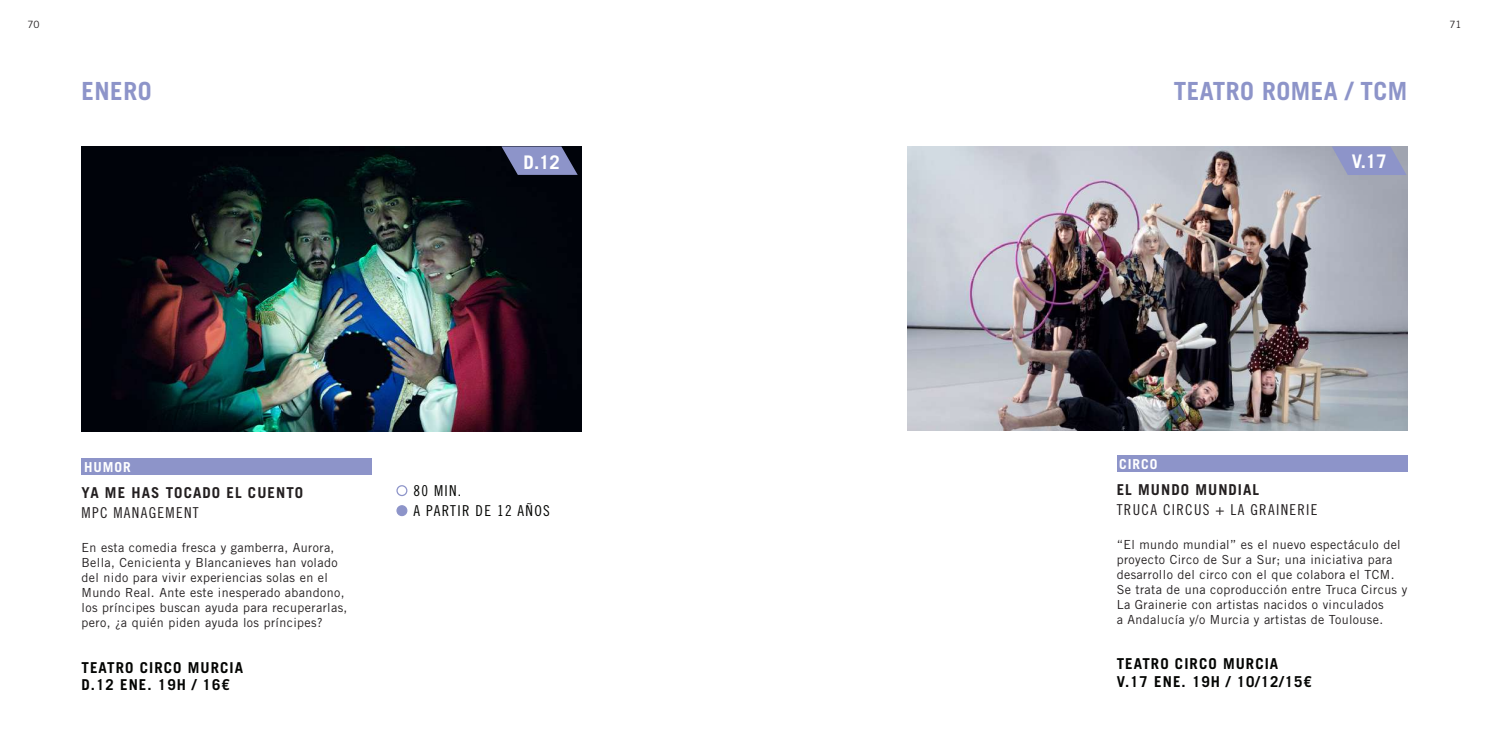
<style>
.page{position:relative;width:1489px;height:745px;background:#fff}
.page>*{position:absolute;margin:0;border:0;box-sizing:border-box;transform-origin:0 0}
.t1{font:700 25px "Trade Gothic LT Std";letter-spacing:.02em;color:#8d94c9}
.t2{font:700 18.75px "Trade Gothic LT Std";color:#fff}
.t3{font:700 15px/17.5px "Trade Gothic LT Std";letter-spacing:.07em;color:#040503}
.t4{font:15px "Trade Gothic LT Std Cn 18";letter-spacing:.09em;color:#231f20}
.t5{font:700 15px "Trade Gothic LT Std";letter-spacing:.07em;color:#231f20}
.t6{font:15px/20px "Trade Gothic LT Std Cn 18";letter-spacing:.09em;color:#040503}
.t7{font:700 13.75px "Trade Gothic LT Std";letter-spacing:.07em;color:#fff}
.t8{font:12.5px/15px "Trade Gothic LT Std";letter-spacing:.03em;color:#231f20}
.t9{font:10px "Trade Gothic LT Std";color:#231f20}
</style>
<div class="page">
<img style="left:81px;top:146px;width:500px;height:285px">
<svg style="left:501px;top:146px;width:76px;height:29px"></svg>
<div style="left:81px;top:458px;width:291px;height:17px;background:#8d94c9"></div>
<div style="left:396px;top:485px;width:11px;height:11px;border:1px solid #8d94c9;border-radius:50%"></div>
<div style="left:397px;top:505px;width:10px;height:10px;background:#8d94c9;border-radius:50%"></div>
<div style="left:396px;top:505px;width:11px;height:11px;border:1px solid #8d94c9;border-radius:50%"></div>
<img style="left:907px;top:146px;width:500px;height:284px">
<svg style="left:1331px;top:146px;width:75px;height:29px"></svg>
<div style="left:1116px;top:455px;width:291px;height:16px;background:#8d94c9"></div>
<p class="t9" style="left:27px;top:18px;width:14px">70</p>
<p class="t9" style="left:1449px;top:18px;width:14px">71</p>
<h1 class="t1" style="left:81px;top:75px;width:72px">ENERO</h1>
<h1 class="t1" style="left:1173px;top:75px;width:235px">TEATRO ROMEA / TCM</h1>
<h2 class="t2" style="left:523px;top:150px;width:38px">D.12</h2>
<h2 class="t2" style="left:1351px;top:149px;width:37px">V.17</h2>
<p class="t7" style="left:84px;top:458px;width:48px">HUMOR</p>
<p class="t7" style="left:1119px;top:455px;width:40px">CIRCO</p>
<p class="t5" style="left:81px;top:483px;width:223px">YA ME HAS TOCADO EL CUENTO</p>
<p class="t4" style="left:81px;top:504px;width:119px">MPC MANAGEMENT</p>
<p class="t6" style="left:413px;top:480px;width:138px">80 MIN.<br>A PARTIR DE 12 AÑOS</p>
<p class="t5" style="left:1116px;top:480px;width:144px">EL MUNDO MUNDIAL</p>
<p class="t4" style="left:1116px;top:500px;width:202px">TRUCA CIRCUS + LA GRAINERIE</p>
<p class="t8" style="left:81px;top:540px;width:267px">En esta comedia fresca y gamberra, Aurora, Bella, Cenicienta y Blancanieves han volado del nido para vivir experiencias solas en el Mundo Real. Ante este inesperado abandono, los príncipes buscan ayuda para recuperarlas, pero, ¿a quién piden ayuda los príncipes?</p>
<p class="t8" style="left:1116px;top:536px;width:292px">“El mundo mundial” es el nuevo espectáculo del proyecto Circo de Sur a Sur; una iniciativa para desarrollo del circo con el que colabora el TCM.<br>Se trata de una coproducción entre Truca Circus y La Grainerie con artistas nacidos o vinculados<br>a Andalucía y/o Murcia y artistas de Toulouse.</p>
<p class="t3" style="left:81px;top:657px;width:163px">TEATRO CIRCO MURCIA<br>D.12 ENE. 19H / 16€</p>
<p class="t3" style="left:1116px;top:654px;width:197px">TEATRO CIRCO MURCIA<br>V.17 ENE. 19H / 10/12/15€</p>
</div>
